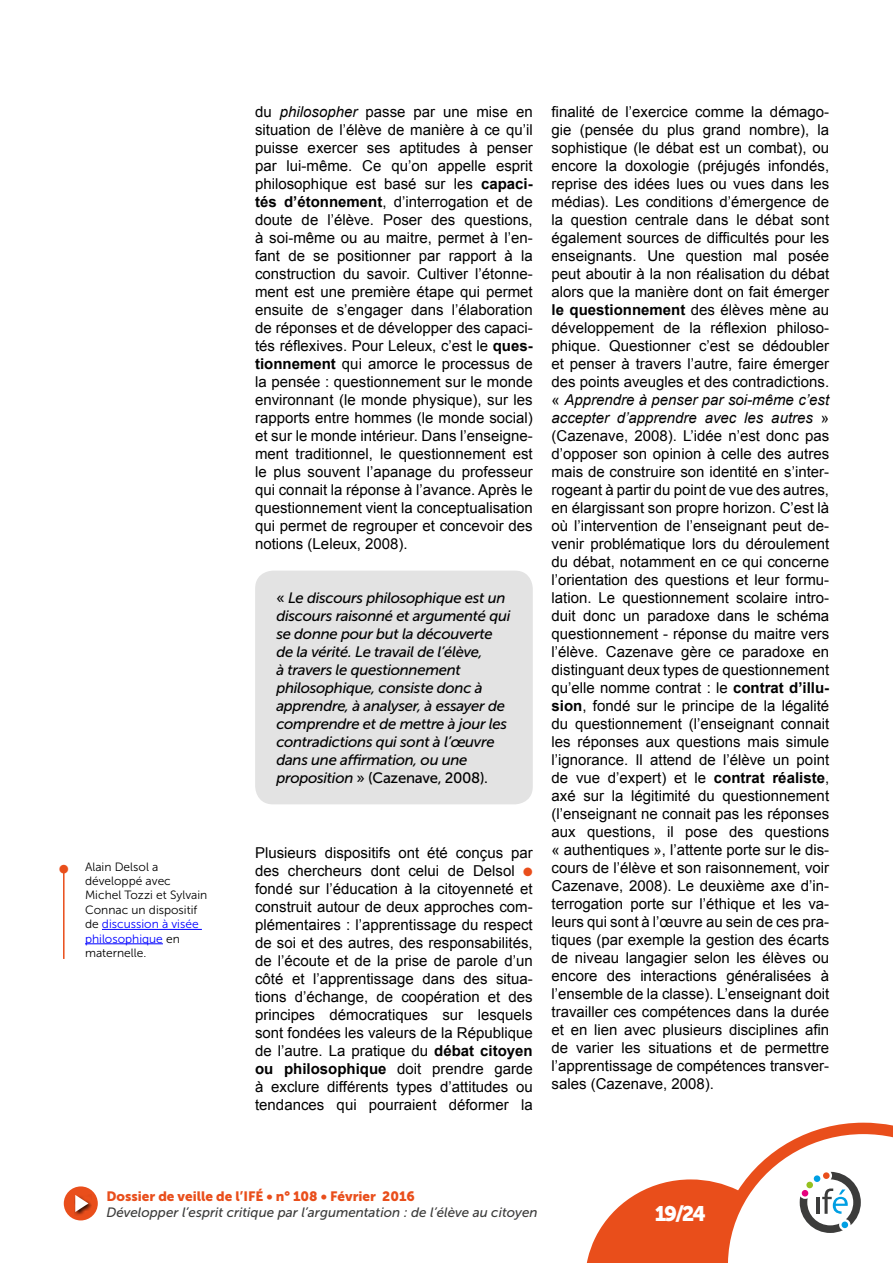
<style>
.page{position:relative;width:893px;height:1263px;background:#fff}
.page>*{position:absolute;margin:0;border:0;box-sizing:border-box;transform-origin:0 0}
.t1{font:21px "Museo Sans 900";color:#fff}
.t2{font:15px/18px "Arial";color:#000;text-align:justify}
.t3{font:italic 15px/18px "Museo Sans 500";letter-spacing:-.02em;color:#000}
.t4{font:italic 13.5px "Museo Sans 500";color:#3c3c3b}
.t5{font:13.5px "Museo Sans 900";color:#e94e1b}
.t6{font:12px/14.4px "Museo Sans 300";color:#000}
.s1{color:#00f}
.s2{font-style:italic}
.s3{font-weight:700}
.s4{font-style:normal}
.s5{color:#e94e1b}
</style>
<div class="page">
<div style="left:64px;top:1186px;width:34px;height:34px;background:#e94e1b;border-radius:50%"></div>
<div style="left:75px;top:1194px;width:17px;height:21px;background:#000;opacity:.75"></div>
<svg style="left:75px;top:1195px;width:13px;height:17px"></svg>
<svg style="left:587px;top:1123px;width:306px;height:140px"></svg>
<div style="left:806px;top:1181px;width:7px;height:7px;background:#95c11f;border-radius:50%"></div>
<div style="left:814px;top:1175px;width:6px;height:7px;background:#009fe3;border-radius:50%"></div>
<div style="left:823px;top:1172px;width:7px;height:7px;background:#e94e1b;border-radius:50%"></div>
<div style="left:841px;top:1221px;width:7px;height:7px;background:#009fe3;border-radius:50%"></div>
<div style="left:801px;top:1190px;width:7px;height:7px;background:#e6007d;border-radius:50%"></div>
<div style="left:255px;top:571px;width:278px;height:233px;background:#e3e3e3;border-radius:18px"></div>
<hr style="left:102px;top:929px;width:100px;height:1px;background:#00f">
<hr style="left:85px;top:943px;width:78px;height:1px;background:#00f">
<hr style="left:63px;top:872px;width:2px;height:87px;background:#e94e1b">
<p class="t6" style="left:85px;top:859px;width:124px">Alain Delsol a développé avec<br>Michel Tozzi et Sylvain<br>Connac un dispositif de <span class="s1">discussion à visée philosophique</span> en maternelle.</p>
<p class="t2" style="left:255px;top:103px;width:279px">du <span class="s2">philosopher</span> passe par une mise en situation de l’élève de manière à ce qu’il puisse exercer ses aptitudes à penser par lui-même. Ce qu’on appelle esprit philosophique est basé sur les <span class="s3">capaci&shy;tés d’étonnement</span>, d’interrogation et de doute de l’élève. Poser des questions, à soi-même ou au maitre, permet à l’en&shy;fant de se positionner par rapport à la construction du savoir. Cultiver l’étonne&shy;ment est une première étape qui permet ensuite de s’engager dans l’élaboration de réponses et de développer des capaci&shy;tés réflexives. Pour Leleux, c’est le <span class="s3">ques&shy;tionnement</span> qui amorce le processus de la pensée : questionnement sur le monde environnant (le monde physique), sur les rapports entre hommes (le monde social) et sur le monde intérieur. Dans l’enseigne&shy;ment traditionnel, le questionnement est le plus souvent l’apanage du professeur qui connait la réponse à l’avance. Après le questionnement vient la conceptualisation qui permet de regrouper et concevoir des notions (Leleux, 2008).</p>
<p class="t3" style="left:276px;top:589px;width:236px"><span class="s4">«</span> Le discours philosophique est un discours raisonné et argumenté qui se donne pour but la découverte de la vérité. Le travail de l’élève,<br>à travers le questionnement philosophique, consiste donc à apprendre, à analyser, à essayer de comprendre et de mettre à jour les contradictions qui sont à l’œuvre dans une affirmation, ou une proposition <span class="s4">» (Cazenave, 2008).</span></p>
<p class="t2" style="left:255px;top:844px;width:279px">Plusieurs dispositifs ont été conçus par des chercheurs dont celui de Delsol <span class="s5">● </span>fondé sur l’éducation à la citoyenneté et construit autour de deux approches com&shy;plémentaires : l’apprentissage du respect de soi et des autres, des responsabilités, de l’écoute et de la prise de parole d’un côté et l’apprentissage dans des situa&shy;tions d’échange, de coopération et des principes démocratiques sur lesquels sont fondées les valeurs de la République de l’autre. La pratique du <span class="s3">débat citoyen ou philosophique</span> doit prendre garde à exclure différents types d’attitudes ou tendances qui pourraient déformer la</p>
<p class="t2" style="left:551px;top:103px;width:279px">finalité de l’exercice comme la démago&shy;gie (pensée du plus grand nombre), la sophistique (le débat est un combat), ou encore la doxologie (préjugés infondés, reprise des idées lues ou vues dans les médias). Les conditions d’émergence de la question centrale dans le débat sont également sources de difficultés pour les enseignants. Une question mal posée peut aboutir à la non réalisation du débat alors que la manière dont on fait émerger <span class="s3">le questionnement</span> des élèves mène au développement de la réflexion philoso&shy;phique. Questionner c’est se dédoubler et penser à travers l’autre, faire émerger des points aveugles et des contradictions. « <span class="s2">Apprendre à penser par soi-même c’est accepter d’apprendre avec les autres</span> » (Cazenave, 2008). L’idée n’est donc pas d’opposer son opinion à celle des autres mais de construire son identité en s’inter&shy;rogeant à partir du point de vue des autres, en élargissant son propre horizon. C’est là où l’intervention de l’enseignant peut de&shy;venir problématique lors du déroulement du débat, notamment en ce qui concerne l’orientation des questions et leur formu&shy;lation. Le questionnement scolaire intro&shy;duit donc un paradoxe dans le schéma questionnement - réponse du maitre vers l’élève. Cazenave gère ce paradoxe en distinguant deux types de questionnement qu’elle nomme contrat : le <span class="s3">contrat d’illu&shy;sion</span>, fondé sur le principe de la légalité du questionnement (l’enseignant connait les réponses aux questions mais simule l’ignorance. Il attend de l’élève un point de vue d’expert) et le <span class="s3">contrat réaliste</span>, axé sur la légitimité du questionnement (l’enseignant ne connait pas les réponses aux questions, il pose des questions « authentiques », l’attente porte sur le dis&shy;cours de l’élève et son raisonnement, voir Cazenave, 2008). Le deuxième axe d’in&shy;terrogation porte sur l’éthique et les va&shy;leurs qui sont à l’œuvre au sein de ces pra&shy;tiques (par exemple la gestion des écarts de niveau langagier selon les élèves ou encore des interactions généralisées à l’ensemble de la classe). L’enseignant doit travailler ces compétences dans la durée et en lien avec plusieurs disciplines afin de varier les situations et de permettre l’apprentissage de compétences transver&shy;sales (Cazenave, 2008).</p>
<p class="t5" style="left:106px;top:1188px;width:310px">Dossier de veille de l’IFÉ • n° 108 • Février 2016</p>
<p class="t4" style="left:106px;top:1205px;width:433px">Développer l’esprit critique par l’argumentation : de l’élève au citoyen</p>
<h1 class="t1" style="left:655px;top:1202px;width:53px">19/24</h1>
</div>
